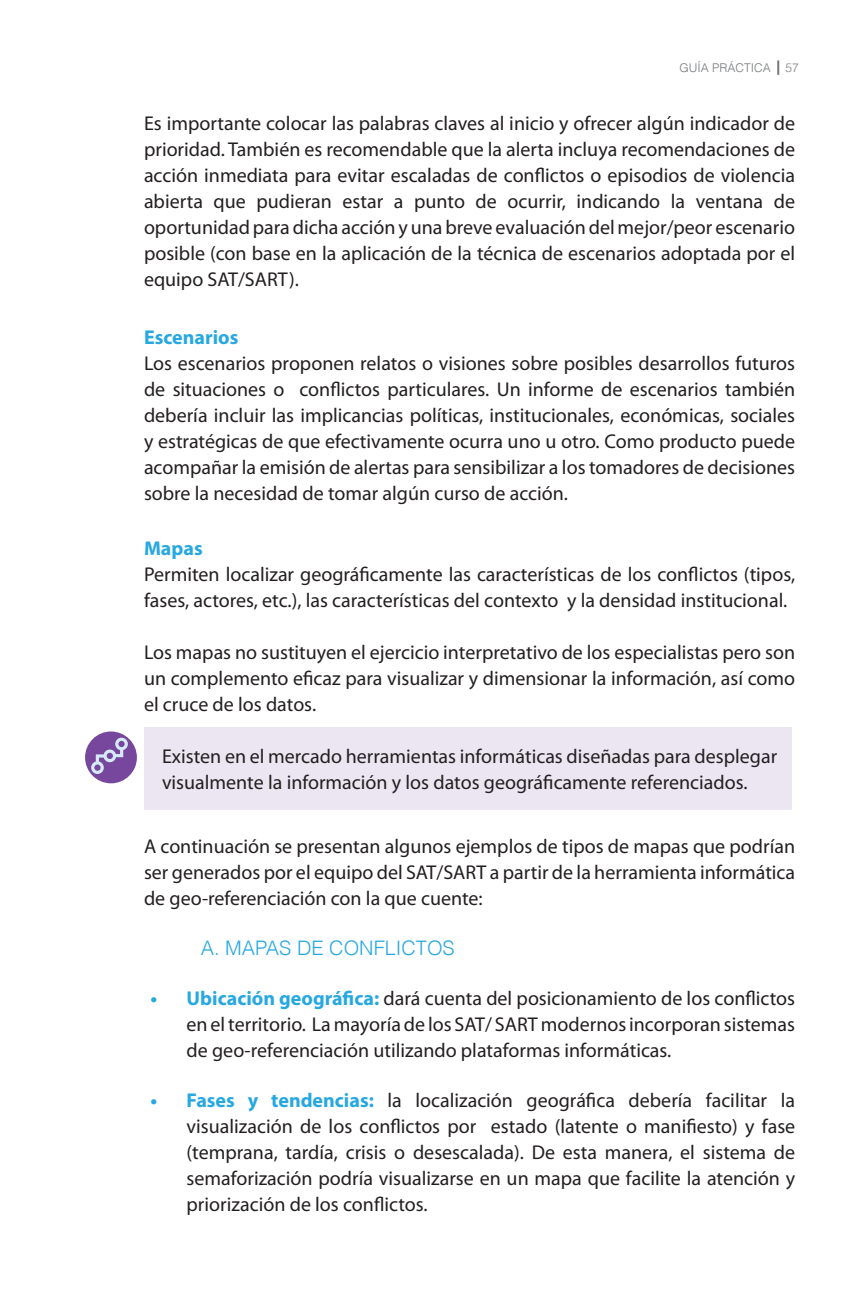
<style>
.page{position:relative;width:864px;height:1296px;background:#fff}
.page>*{position:absolute;margin:0;border:0;box-sizing:border-box;transform-origin:0 0}
.t1{font:20px/26px "Myriad Pro";color:#231f20;text-align:justify}
.t2{font:300 20px "Helvetica";color:#27a8e0}
.t3{font:700 20px "Myriad Pro";color:#27a8e0}
.t4{font:300 12px "Helvetica";color:#76787b}
.s1{font-weight:700;color:#27a8e0}
</style>
<div class="page">
<svg style="left:777px;top:60px;width:2px;height:15px"></svg>
<div style="left:144px;top:727px;width:648px;height:83px;background:#ebe6f2"></div>
<div style="left:85px;top:731px;width:52px;height:52px;background:#76479c;border-radius:50%"></div>
<div style="left:91px;top:761px;width:13px;height:13px;border:3px solid #d6e9f7;border-radius:50%"></div>
<div style="left:115px;top:738px;width:13px;height:12px;border:3px solid #d6e9f7;border-radius:50%"></div>
<svg style="left:94px;top:746px;width:31px;height:20px"></svg>
<p class="t4" style="left:680px;top:60px;width:121px">GUÍA PRÁCTICA 57</p>
<p class="t1" style="left:144px;top:110px;width:653px">Es importante colocar las palabras claves al inicio y ofrecer algún indicador de prioridad. También es recomendable que la alerta incluya recomendaciones de acción inmediata para evitar escaladas de conflictos o episodios de violencia abierta que pudieran estar a punto de ocurrir, indicando la ventana de oportunidad para dicha acción y una breve evaluación del mejor/peor escenario posible (con base en la aplicación de la técnica de escenarios adoptada por el equipo SAT/SART).</p>
<p class="t3" style="left:144px;top:324px;width:96px">Escenarios</p>
<p class="t1" style="left:144px;top:350px;width:653px">Los escenarios proponen relatos o visiones sobre posibles desarrollos futuros de situaciones o conflictos particulares. Un informe de escenarios también debería incluir las implicancias políticas, institucionales, económicas, sociales y estratégicas de que efectivamente ocurra uno u otro. Como producto puede acompañar la emisión de alertas para sensibilizar a los tomadores de decisiones sobre la necesidad de tomar algún curso de acción.</p>
<p class="t3" style="left:144px;top:535px;width:60px">Mapas</p>
<p class="t1" style="left:144px;top:561px;width:653px">Permiten localizar geográficamente las características de los conflictos (tipos, fases, actores, etc.), las características del contexto y la densidad institucional.</p>
<p class="t1" style="left:144px;top:639px;width:653px">Los mapas no sustituyen el ejercicio interpretativo de los especialistas pero son un complemento eficaz para visualizar y dimensionar la información, así como el cruce de los datos.</p>
<p class="t1" style="left:162px;top:743px;width:617px">Existen en el mercado herramientas informáticas diseñadas para desplegar visualmente la información y los datos geográficamente referenciados.</p>
<p class="t1" style="left:144px;top:833px;width:653px">A continuación se presentan algunos ejemplos de tipos de mapas que podrían ser generados por el equipo del SAT/SART a partir de la herramienta informática de geo-referenciación con la que cuente:</p>
<p class="t2" style="left:201px;top:935px;width:55px">A. MAPAS</p>
<p class="t2" style="left:297px;top:935px;width:46px">DE CONFLICTOS</p>
<p class="t1" style="left:187px;top:985px;width:610px;text-indent:-36px"><span class="s1">• Ubicación geográfica:</span> dará cuenta del posicionamiento de los conflictos en el territorio. La mayoría de los SAT/ SART modernos incorporan sistemas de geo-referenciación utilizando plataformas informáticas.</p>
<p class="t1" style="left:187px;top:1087px;width:610px;text-indent:-36px"><span class="s1">• Fases y tendencias:</span> la localización geográfica debería facilitar la visualización de los conflictos por estado (latente o manifiesto) y fase (temprana, tardía, crisis o desescalada). De esta manera, el sistema de semaforización podría visualizarse en un mapa que facilite la atención y priorización de los conflictos.</p>
</div>
